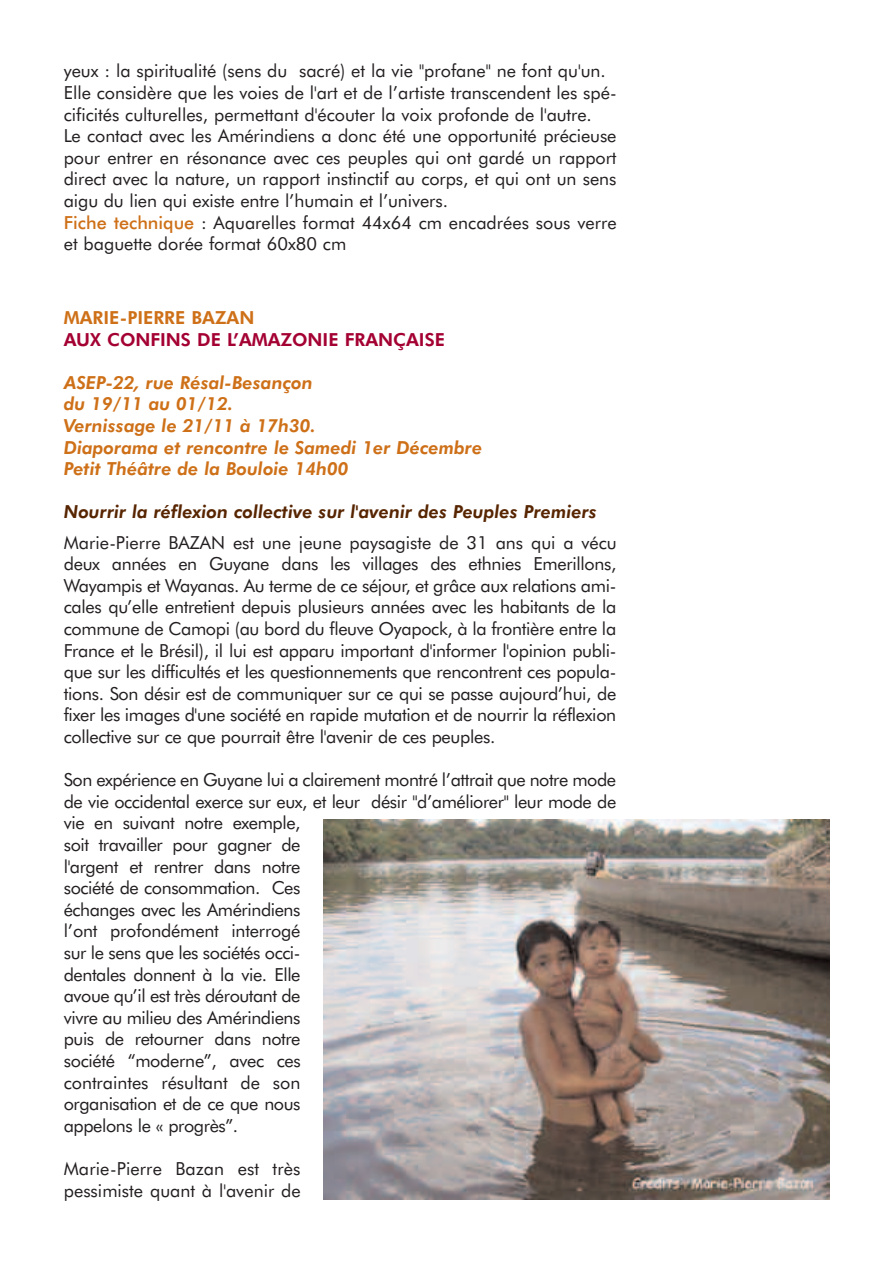
<style>
.page{position:relative;width:893px;height:1263px;background:#fff}
.page>*{position:absolute;margin:0;border:0;box-sizing:border-box;transform-origin:0 0}
.t1{font:18px/21.6px "Futura BT";letter-spacing:-.005em;color:#231f20}
.t2{font:18px/21.6px "Futura BT";letter-spacing:-.025em;color:#231f20}
.t3{font:italic 800 18px/21.6px "Futura BT";color:#ce7018}
.t4{font:italic 800 18px "Futura BT";color:#572500}
.t5{font:800 18px "Futura BT";color:#a40133}
.t6{font:800 18px "Futura BT";color:#ce7018}
.s1{font-weight:500;color:#ce7018}
</style>
<div class="page">
<img style="left:323px;top:819px;width:506px;height:380px">
<p class="t1" style="left:64px;top:62px;width:554px">yeux : la spiritualité (sens du sacré) et la vie "profane" ne font qu'un.<br>Elle considère que les voies de l'art et de l’artiste transcendent les spé&shy;cificités culturelles, permettant d'écouter la voix profonde de l'autre.<br>Le contact avec les Amérindiens a donc été une opportunité précieuse pour entrer en résonance avec ces peuples qui ont gardé un rapport direct avec la nature, un rapport instinctif au corps, et qui ont un sens aigu du lien qui existe entre l’humain et l’univers.<br><span class="s1">Fiche technique</span> : Aquarelles format 44x64 cm encadrées sous verre et baguette dorée format 60x80 cm</p>
<p class="t6" style="left:64px;top:310px;width:192px">MARIE-PIERRE BAZAN</p>
<p class="t5" style="left:64px;top:332px;width:383px">AUX CONFINS DE L’AMAZONIE FRANÇAISE</p>
<p class="t3" style="left:64px;top:373px;width:420px">ASEP-22, rue Résal-Besançon<br>du 19/11 au 01/12.<br>Vernissage le 21/11 à 17h30.<br>Diaporama et rencontre le Samedi 1er Décembre<br>Petit Théâtre de la Bouloie 14h00</p>
<p class="t4" style="left:64px;top:505px;width:535px">Nourrir la réflexion collective sur l'avenir des Peuples Premiers</p>
<p class="t1" style="left:64px;top:533px;width:554px;text-align:justify">Marie-Pierre BAZAN est une jeune paysagiste de 31 ans qui a vécu deux années en Guyane dans les villages des ethnies Emerillons, Wayampis et Wayanas. Au terme de ce séjour, et grâce aux relations ami&shy;cales qu’elle entretient depuis plusieurs années avec les habitants de la commune de Camopi (au bord du fleuve Oyapock, à la frontière entre la France et le Brésil), il lui est apparu important d'informer l'opinion publi&shy;que sur les difficultés et les questionnements que rencontrent ces popula&shy;tions. Son désir est de communiquer sur ce qui se passe aujourd’hui, de fixer les images d'une société en rapide mutation et de nourrir la réflexion collective sur ce que pourrait être l'avenir de ces peuples.</p>
<p class="t2" style="left:64px;top:770px;width:554px">Son expérience en Guyane lui a clairement montré l’attrait que notre mode de vie occidental exerce sur eux, et leur désir "d’améliorer" leur mode de vie en suivant notre exemple,<br>soit travailler pour gagner de<br>l'argent et rentrer dans notre<br>société de consommation. Ces<br>échanges avec les Amérindiens<br>l’ont profondément interrogé<br>sur le sens que les sociétés occi-<br>dentales donnent à la vie. Elle<br>avoue qu’il est très déroutant de<br>vivre au milieu des Amérindiens<br>puis de retourner dans notre<br>société “moderne”, avec ces<br>contraintes résultant de son<br>organisation et de ce que nous<br>appelons le « progrès”.</p>
<p class="t1" style="left:64px;top:1159px;width:238px">Marie-Pierre Bazan est très pessimiste quant à l'avenir de</p>
</div>
